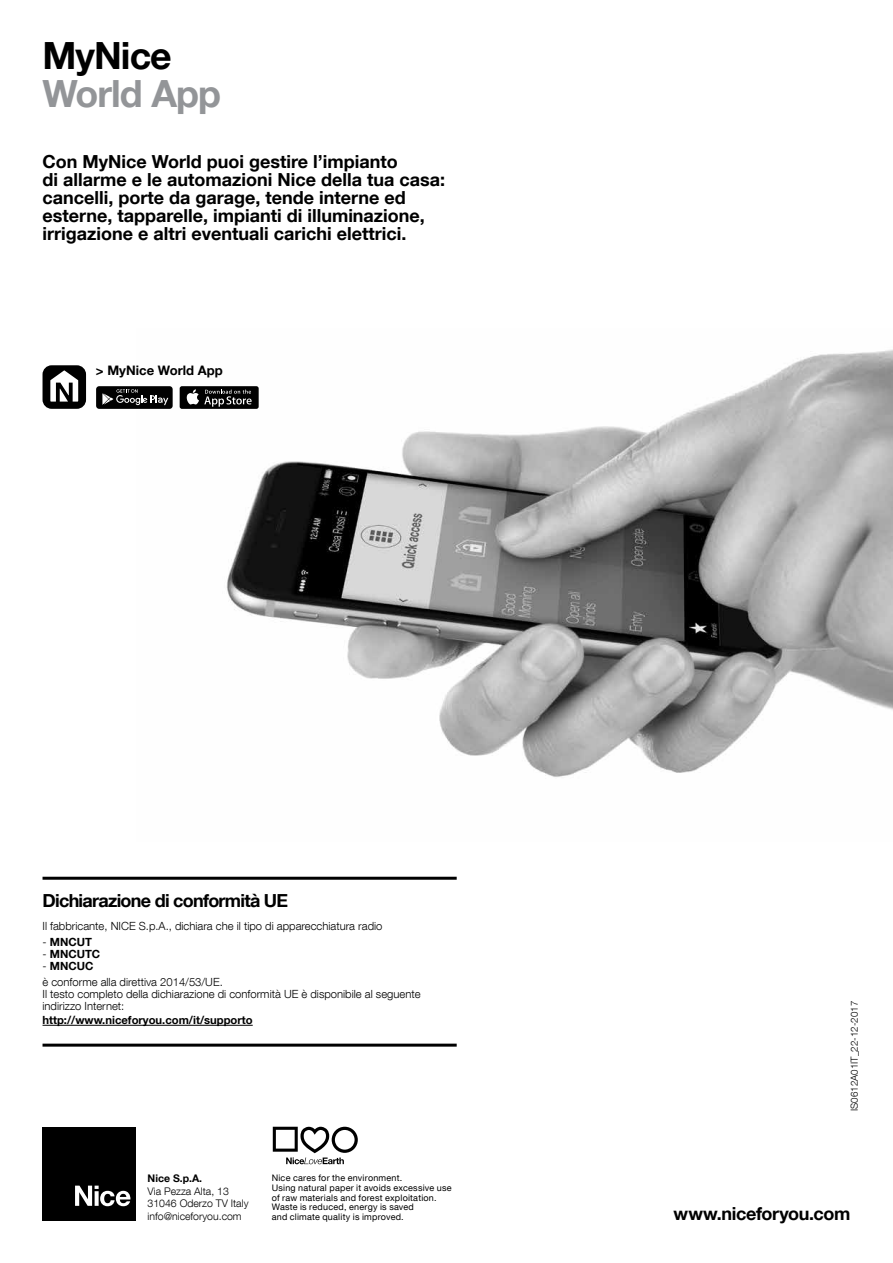
<style>
.page{position:relative;width:893px;height:1263px;background:#fff}
.page>*{position:absolute;margin:0;border:0;box-sizing:border-box;transform-origin:0 0}
.t1{font:700 37.5px "Helvetica Neue LT Com";letter-spacing:-.025em;color:#939598}
.t2{font:700 37.5px "Helvetica Neue LT Com";letter-spacing:-.025em;color:#000}
.t3{font:700 18px/18px "Helvetica Neue LT Com";color:#000}
.t4{font:700 18px "Helvetica Neue LT Com";letter-spacing:-.04em;color:#000}
.t5{font:700 18px "Helvetica Neue LT Com";letter-spacing:-.02em;color:#000}
.t6{font:700 13.05px "Helvetica Neue LT Com";color:#000}
.t7{font:300 11.25px/16.2px "Helvetica Neue LT Com";color:#000}
.t8{font:700 11.25px "Helvetica Neue LT Com";color:#000}
.t9{font:300 10.5px/12.6px "Helvetica Neue LT Com";color:#000}
.t10{font:700 10.5px "Helvetica Neue LT Com";color:#000}
.t11{font:300 9.75px "Helvetica Neue LT Com";color:#000}
.t12{font:9px/9.8px "Helvetica Neue LT Com";letter-spacing:.025em;color:#000}
.s1{font-weight:300}
.s2{font-weight:700}
</style>
<div class="page">
<img style="left:179px;top:349px;width:714px;height:428px">
<div style="left:43px;top:1127px;width:93px;height:93px;background:#000"></div>
<svg style="left:75px;top:1185px;width:56px;height:21px"></svg>
<svg style="left:273px;top:1127px;width:85px;height:37px"></svg>
<div style="left:43px;top:365px;width:43px;height:44px;background:#000;border-radius:9px"></div>
<svg style="left:50px;top:370px;width:28px;height:32px"></svg>
<div style="left:180px;top:386px;width:79px;height:23px;background:#010101;border-radius:2px"></div>
<svg style="left:186px;top:389px;width:66px;height:18px"></svg>
<div style="left:96px;top:386px;width:77px;height:23px;background:#010101;border-radius:3px"></div>
<svg style="left:102px;top:389px;width:66px;height:16px"></svg>
<hr style="left:43px;top:1025px;width:210px;height:1px;background:#000">
<hr style="left:43px;top:877px;width:414px;height:3px;background:#000">
<hr style="left:43px;top:1044px;width:414px;height:3px;background:#000">
<h1 class="t2" style="left:43px;top:32px;width:131px">MyNice</h1>
<h1 class="t1" style="left:43px;top:70px;width:180px">World App</h1>
<p class="t3" style="left:43px;top:152px;width:404px">Con MyNice World puoi gestire l’impianto<br>di allarme e le automazioni Nice della tua casa: cancelli, porte da garage, tende interne ed esterne, tapparelle, impianti di illuminazione, irrigazione e altri eventuali carichi elettrici.</p>
<p class="t6" style="left:96px;top:362px;width:128px">&gt; MyNice World App</p>
<p class="t4" style="left:43px;top:889px;width:247px">Dichiarazione di conformità UE</p>
<p class="t7" style="left:43px;top:917px;width:341px">Il fabbricante, NICE S.p.A., dichiara che il tipo di apparecchiatura radio</p>
<p class="t8" style="left:43px;top:935px;width:51px"><span class="s1">-</span> MNCUT</p>
<p class="t8" style="left:43px;top:947px;width:59px"><span class="s1">-</span> MNCUTC</p>
<p class="t7" style="left:43px;top:958px;width:182px">- <span class="s2">MNCUC<br></span>è conforme alla direttiva 2014/53/UE.</p>
<p class="t7" style="left:43px;top:988px;width:379px;line-height:12px">Il testo completo della dichiarazione di conformità UE è disponibile al seguente indirizzo Internet:</p>
<p class="t8" style="left:43px;top:1013px;width:212px">http://www.niceforyou.com/it/supporto</p>
<p class="t10" style="left:148px;top:1172px;width:56px">Nice S.p.A.</p>
<p class="t9" style="left:148px;top:1184px;width:102px">Via Pezza Alta, 13<br>31046 Oderzo TV Italy info@niceforyou.com</p>
<p class="t12" style="left:272px;top:1173px;width:181px">Nice cares for the environment.<br>Using natural paper it avoids excessive use of raw materials and forest exploitation.<br>Waste is reduced, energy is saved<br>and climate quality is improved.</p>
<p class="t11" style="left:848px;top:1111px;width:112px;rotate:-90deg">IS0612A01IT_22-12-2017</p>
<p class="t5" style="left:674px;top:1203px;width:178px">www.niceforyou.com</p>
</div>
